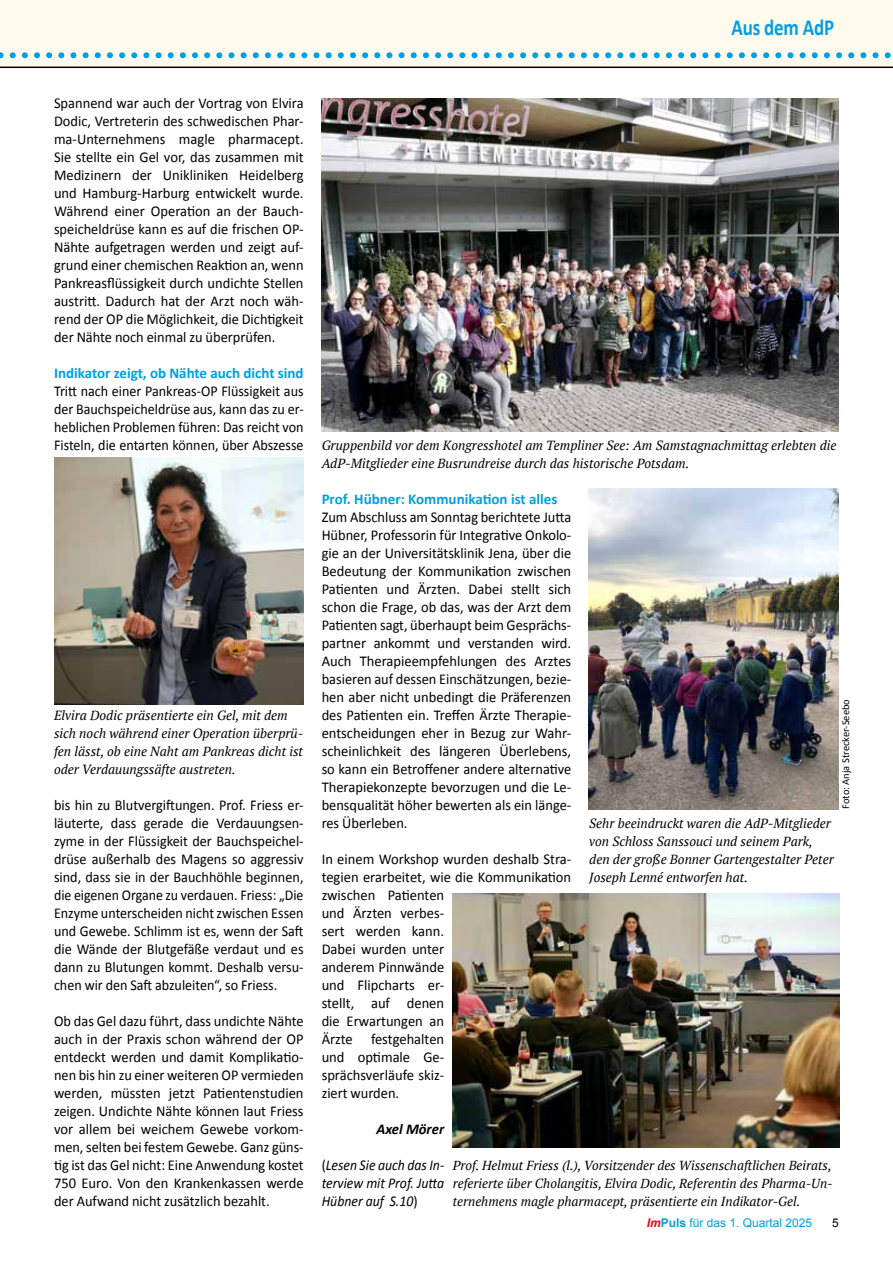
<style>
.page{position:relative;width:893px;height:1263px;background:#fff}
.page>*{position:absolute;margin:0;border:0;box-sizing:border-box;transform-origin:0 0}
.t1{font:700 23.1px "Calibri";letter-spacing:-.01em;color:#009fe3;scale:.82 1}
.t2{font:15px/18px "Calibri";color:#000;text-align:justify;scale:.96 1}
.t3{font:15px/18px "Calibri";color:#000;text-align:justify;scale:.95 1}
.t4{font:15px/18px "Calibri";color:#000}
.t5{font:15px/18px "Calibri";color:#000;text-align:justify;scale:.94 1}
.t6{font:700 15px "Calibri";color:#009fe3}
.t7{font:italic 15px/18px "Calibri";color:#000;text-align:justify;scale:.92 1}
.t8{font:italic 700 15px "Calibri";color:#000}
.t9{font:italic 13.2px/18px "PT Serif";color:#000}
.t10{font:italic 13.05px/18px "PT Serif";color:#000;text-align:justify}
.t11{font:12px "Arial";color:#009fe3}
.t12{font:12px "Arial";color:#000}
.t13{font:10.5px "Calibri";color:#000}
.s1{font-style:normal}
.s2{font-weight:700;font-style:italic;color:#e30613}
.s3{font-weight:700}
</style>
<div class="page">
<div style="left:0;top:0;width:893px;height:68px;background:#fffaee"></div>
<svg style="left:0;top:52px;width:893px;height:6px;background:#9ed7e9"></svg>
<img style="left:54px;top:457px;width:250px;height:247px">
<img style="left:322px;top:99px;width:517px;height:333px">
<img style="left:453px;top:893px;width:386px;height:255px">
<img style="left:589px;top:489px;width:250px;height:320px">
<h1 class="t1" style="left:732px;top:12px;width:126px">Aus dem AdP</h1>
<p class="t2" style="left:54px;top:94px;width:262px">Spannend war auch der Vortrag von Elvira Dodic, Vertreterin des schwedischen Phar&shy;ma-Unternehmens magle pharmacept.<br>Sie stellte ein Gel vor, das zusammen mit Medizinern der Unikliniken Heidelberg und Hamburg-Harburg entwickelt wurde.<br>Während einer Operation an der Bauch&shy;speicheldrüse kann es auf die frischen OP-Nähte aufgetragen werden und zeigt auf&shy;grund einer chemischen Reaktion an, wenn Pankreasflüssigkeit durch undichte Stellen austritt. Dadurch hat der Arzt noch wäh&shy;rend der OP die Möglichkeit, die Dichtigkeit der Nähte noch einmal zu überprüfen.</p>
<p class="t6" style="left:54px;top:363px;width:251px">Indikator zeigt, ob Nähte auch dicht sind</p>
<p class="t5" style="left:54px;top:382px;width:267px">Tritt nach einer Pankreas-OP Flüssigkeit aus der Bauchspeicheldrüse aus, kann das zu er&shy;heblichen Problemen führen: Das reicht von Fisteln, die entarten können, über Abszesse</p>
<p class="t9" style="left:54px;top:706px;width:251px">Elvira Dodic präsentierte ein Gel, mit dem sich noch während einer Operation überprü&shy;fen lässt, ob eine Naht am Pankreas dicht ist oder Verdauungssäfte austreten.</p>
<p class="t3" style="left:54px;top:796px;width:264px">bis hin zu Blutvergiftungen. Prof. Friess er&shy;läuterte, dass gerade die Verdauungsen&shy;zyme in der Flüssigkeit der Bauchspeichel&shy;drüse außerhalb des Magens so aggressiv sind, dass sie in der Bauchhöhle beginnen, die eigenen Organe zu verdauen. Friess: „Die Enzyme unterscheiden nicht zwischen Essen und Gewebe. Schlimm ist es, wenn der Saft die Wände der Blutgefäße verdaut und es dann zu Blutungen kommt. Deshalb versu&shy;chen wir den Saft abzuleiten“, so Friess.</p>
<p class="t2" style="left:54px;top:1012px;width:262px">Ob das Gel dazu führt, dass undichte Nähte auch in der Praxis schon während der OP entdeckt werden und damit Komplikatio&shy;nen bis hin zu einer weiteren OP vermieden werden, müssten jetzt Patientenstudien zeigen. Undichte Nähte können laut Friess vor allem bei weichem Gewebe vorkom&shy;men, selten bei festem Gewebe. Ganz güns&shy;tig ist das Gel nicht: Eine Anwendung kostet 750 Euro. Von den Krankenkassen werde der Aufwand nicht zusätzlich bezahlt.</p>
<p class="t9" style="left:322px;top:436px;width:516px">Gruppenbild vor dem Kongresshotel am Templiner See: Am Samstagnachmittag erlebten die<br>AdP-Mitglieder eine Busrundreise durch das historische Potsdam.</p>
<p class="t6" style="left:322px;top:489px;width:237px">Prof. Hübner: Kommunikation ist alles</p>
<p class="t2" style="left:322px;top:508px;width:262px">Zum Abschluss am Sonntag berichtete Jutta Hübner, Professorin für Integrative Onkolo&shy;gie an der Universitätsklinik Jena, über die Bedeutung der Kommunikation zwischen Patienten und Ärzten. Dabei stellt sich schon die Frage, ob das, was der Arzt dem Patienten sagt, überhaupt beim Gesprächs&shy;partner ankommt und verstanden wird.<br>Auch Therapieempfehlungen des Arztes basieren auf dessen Einschätzungen, bezie&shy;hen aber nicht unbedingt die Präferenzen des Patienten ein. Treffen Ärzte Therapie&shy;entscheidungen eher in Bezug zur Wahr&shy;scheinlichkeit des längeren Überlebens, so kann ein Betroffener andere alternative Therapiekonzepte bevorzugen und die Le&shy;bensqualität höher bewerten als ein länge&shy;res Überleben.</p>
<p class="t4" style="left:322px;top:850px;width:251px">In einem Workshop wurden deshalb Stra&shy;tegien erarbeitet, wie die Kommunikation zwischen Patienten<br>und Ärzten verbes-<br>sert werden kann.<br>Dabei wurden unter<br>anderem Pinnwände<br>und Flipcharts er-<br>stellt, auf denen<br>die Erwartungen an<br>Ärzte festgehalten<br>und optimale Ge-<br>sprächsverläufe skiz-<br>ziert wurden.</p>
<p class="t8" style="left:376px;top:1119px;width:69px">Axel Mörer</p>
<p class="t7" style="left:322px;top:1155px;width:135px"><span class="s1">(</span>Lesen Sie auch das In&shy;terview mit Prof. Jutta Hübner auf S.10<span class="s1">)</span></p>
<p class="t13" style="left:839px;top:809px;width:111px;rotate:-90deg">Foto: Anja Strecker-Seebo</p>
<p class="t9" style="left:589px;top:814px;width:246px">Sehr beeindruckt waren die AdP-Mitglieder von Schloss Sanssouci und seinem Park, den der große Bonner Gartengestalter Peter Joseph Lenné entworfen hat.</p>
<p class="t10" style="left:453px;top:1156px;width:382px">Prof. Helmut Friess (l.), Vorsitzender des Wissenschaftlichen Beirats, referierte über Cholangitis, Elvira Dodic, Referentin des Pharma-Un&shy;ternehmens magle pharmacept, präsentierte ein Indikator-Gel.</p>
<p class="t11" style="left:647px;top:1215px;width:167px"><span class="s2">Im</span><span class="s3">Puls</span> für das 1. Quartal 2025</p>
<p class="t12" style="left:832px;top:1215px;width:8px">5</p>
</div>
